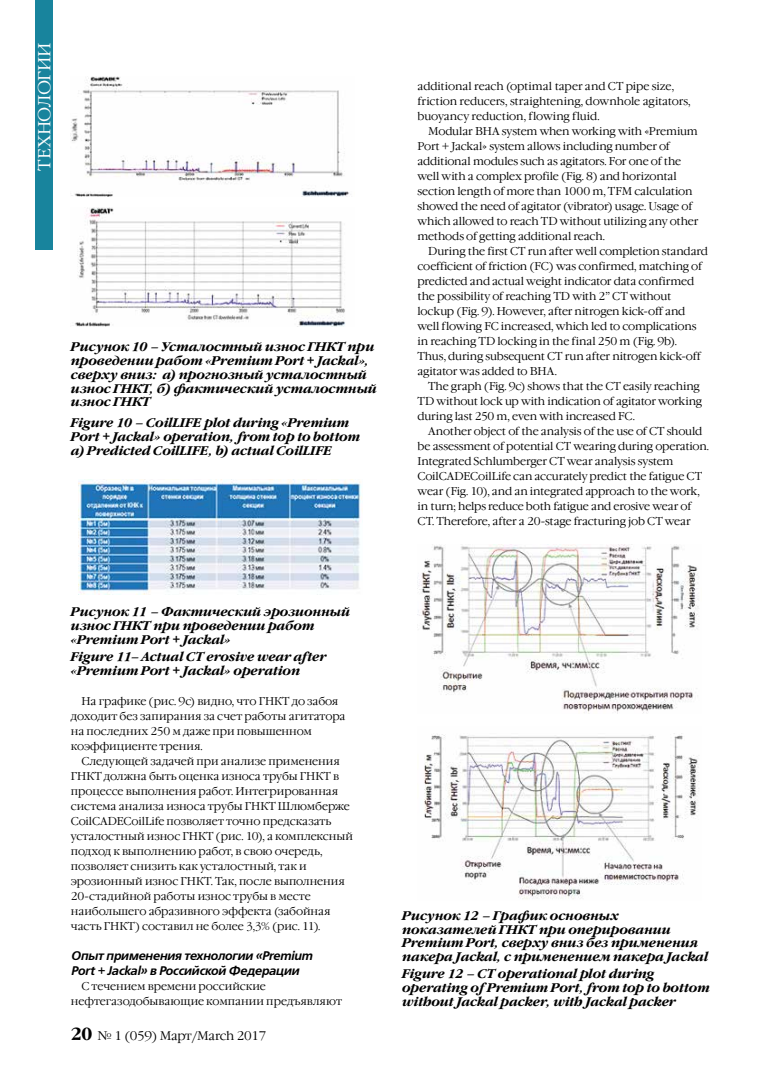
<style>
.page{position:relative;width:780px;height:1081px;background:#fff}
.page>*{position:absolute;margin:0;border:0;box-sizing:border-box;transform-origin:0 0}
.t1{font:300 17.5px "Garamond C";color:#fff}
.t2{font:italic 700 12.5px/13.8px "Garamond C";color:#000}
.t3{font:italic 12.5px/15px "Free Set Demi Bold C";letter-spacing:-.02em;color:#000}
.t4{font:300 12.5px "Garamond C";letter-spacing:-.02em;color:#000}
.t5{font:300 11.25px/15px "Garamond C";letter-spacing:-.01em;color:#000}
.s1{font-weight:700;font-size:17.5px}
</style>
<div class="page">
<img style="left:75px;top:208px;width:270px;height:119px">
<img style="left:79px;top:479px;width:283px;height:115px">
<img style="left:417px;top:544px;width:282px;height:170px">
<img style="left:424px;top:733px;width:275px;height:166px">
<img style="left:71px;top:76px;width:278px;height:120px">
<div style="left:35px;top:0;width:18px;height:249px;background:#18849d"></div>
<h1 class="t1" style="left:35px;top:171px;width:128px;rotate:-90deg">технологии</h1>
<p class="t2" style="left:71px;top:341px;width:307px">Рисунок 10 – Усталостный износ ГНКТ при проведении работ «Premium Port + Jackal», сверху вниз: а) прогнозный усталостный износ ГНКТ, б) фактический усталостный износ ГНКТ</p>
<p class="t2" style="left:71px;top:417px;width:291px">Figure 10 – CoilLIFE plot during «Premium<br>Port + Jackal» operation, from top to bottom a) Predicted CoilLIFE, b) actual CoilLIFE</p>
<p class="t5" style="left:417px;top:79px;width:274px">additional reach (optimal taper and CT pipe size, friction reducers, straightening, downhole agitators, buoyancy reduction, flowing fluid.</p>
<p class="t5" style="left:417px;top:124px;width:282px;text-indent:11px">Modular BHA system when working with «Premium Port + Jackal» system allows including number of additional modules such as agitators. For one of the well with a complex profile (Fig. 8) and horizontal section length of more than 1000 m, TFM calculation showed the need of agitator (vibrator) usage. Usage of which allowed to reach TD without utilizing any other methods of getting additional reach.</p>
<p class="t5" style="left:417px;top:244px;width:292px;text-indent:11px">During the first CT run after well completion standard coefficient of friction (FC) was confirmed, matching of predicted and actual weight indicator data confirmed the possibility of reaching TD with 2” CT without lockup (Fig. 9). However, after nitrogen kick-off and well flowing FC increased, which led to complications in reaching TD locking in the final 250 m (Fig. 9b).<br>Thus, during subsequent CT run after nitrogen kick-off agitator was added to BHA.</p>
<p class="t5" style="left:417px;top:379px;width:286px;text-indent:11px">The graph (Fig. 9c) shows that the CT easily reaching<br>TD without lock up with indication of agitator working during last 250 m, even with increased FC.</p>
<p class="t5" style="left:417px;top:424px;width:293px;text-indent:11px">Another object of the analysis of the use of CT should be assessment of potential CT wearing during operation.<br>Integrated Schlumberger CT wear analysis system CoilCADECoilLife can accurately predict the fatigue CT wear (Fig. 10), and an integrated approach to the work, in turn; helps reduce both fatigue and erosive wear of CT. Therefore, after a 20-stage fracturing job CT wear</p>
<p class="t2" style="left:71px;top:606px;width:280px">Рисунок 11 – Фактический эрозионный износ ГНКТ при проведении работ «Premium Port + Jackal»</p>
<p class="t2" style="left:71px;top:651px;width:257px">Figure 11– Actual CT erosive wear after «Premium Port + Jackal» operation</p>
<p class="t5" style="left:71px;top:694px;width:276px;text-indent:11px">На графике (рис. 9c) видно, что ГНКТ до забоя доходит без запирания за счет работы агитатора на последних 250 м даже при повышенном коэффициенте трения.</p>
<p class="t5" style="left:71px;top:754px;width:284px;text-indent:11px">Следующей задачей при анализе применения ГНКТ должна быть оценка износа трубы ГНКТ в процессе выполнения работ. Интегрированная система анализа износа трубы ГНКТ Шлюмберже CoilCADECoilLife позволяет точно предсказать усталостный износ ГНКТ (рис. 10), а комплексный подход к выполнению работ, в свою очередь, позволяет снизить как усталостный, так и эрозионный износ ГНКТ. Так, после выполнения 20-стадийной работы износ трубы в месте наибольшего абразивного эффекта (забойная часть ГНКТ) составил не более 3,3% (рис. 11).</p>
<p class="t3" style="left:71px;top:949px;width:243px">Опыт применения технологии «Premium<br>Port + Jackal» в Российской Федерации</p>
<p class="t5" style="left:71px;top:979px;width:272px;text-indent:11px">С течением времени российские нефтегазодобывающие компании предъявляют</p>
<p class="t4" style="left:71px;top:1029px;width:197px"><span class="s1">20</span> № 1 (059) Март/March 2017</p>
<p class="t2" style="left:402px;top:909px;width:307px">Рисунок 12 – График основных показателей ГНКТ при оперировании Premium Port, сверху вниз без применения пакера Jackal, с применением пакера Jackal</p>
<p class="t2" style="left:402px;top:968px;width:309px">Figure 12 – CT operational plot during operating of Premium Port, from top to bottom without Jackal packer, with Jackal packer</p>
</div>
